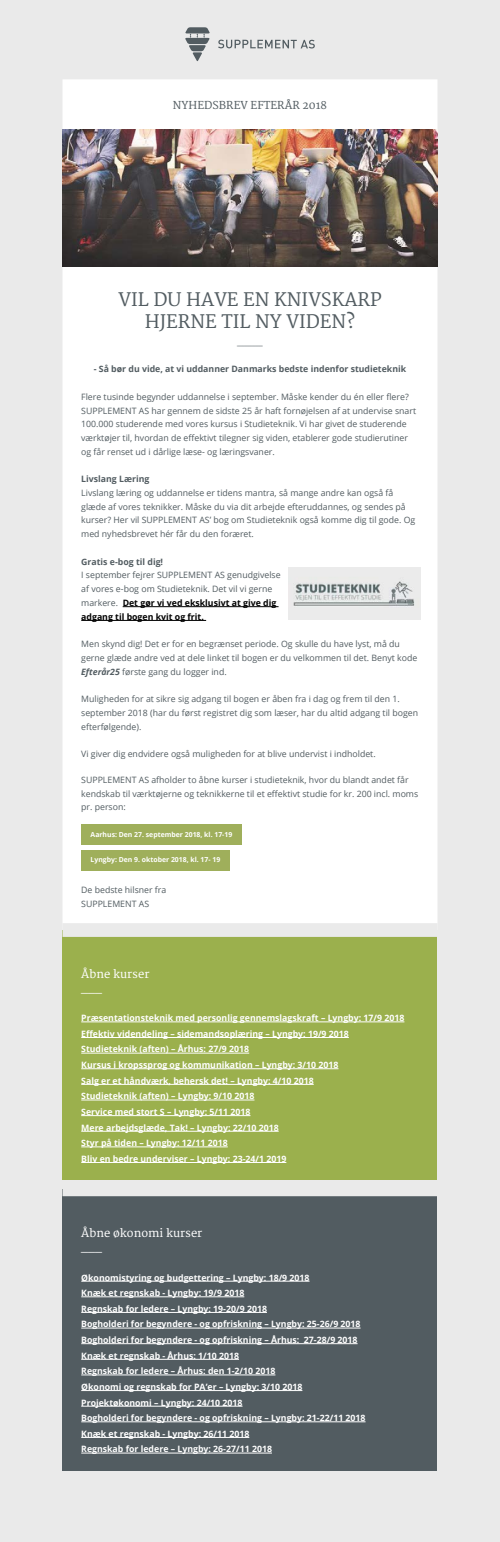
<style>
.page{position:relative;width:500px;height:1542px;background:#eaeaea}
.page>*{position:absolute;margin:0;border:0;box-sizing:border-box;transform-origin:0 0}
.t1{font:18.12px/21.8px "Merriweather";color:#525c61;text-align:center}
.t2{font:11.25px "Merriweather";color:#fff}
.t3{font:10.62px "Merriweather";color:#525c61}
.t4{font:10px "Merriweather";color:#fff}
.t5{font:8.75px/13.8px "Open Sans";color:#525c61}
.t6{font:700 8.75px/15.6px "Open Sans";color:#fff}
.t7{font:700 8.75px "Open Sans";color:#525c61}
.t8{font:8.12px "Open Sans";color:#525c61}
.t9{font:700 6.88px "Open Sans";color:#fff}
.s1{font-weight:700;color:#000}
.s2{font-weight:700;font-style:italic}
</style>
<div class="page">
<svg style="left:185px;top:27px;width:25px;height:34px"></svg>
<svg style="left:218px;top:40px;width:97px;height:9px"></svg>
<div style="left:63px;top:79px;width:374px;height:844px;background:#fff"></div>
<div style="left:62px;top:930px;width:376px;height:250px;background:#9bb04d"></div>
<div style="left:62px;top:923px;width:376px;height:14px;background:#eaeaea"></div>
<img style="left:62px;top:129px;width:376px;height:138px">
<hr style="left:123px;top:606px;width:156px;height:1px;background:#000">
<hr style="left:81px;top:620px;width:125px;height:1px;background:#000">
<hr style="left:81px;top:1022px;width:323px;height:1px;background:#fff">
<hr style="left:81px;top:1037px;width:268px;height:1px;background:#fff">
<hr style="left:81px;top:1053px;width:168px;height:1px;background:#fff">
<hr style="left:81px;top:1068px;width:257px;height:1px;background:#fff">
<hr style="left:81px;top:1084px;width:233px;height:1px;background:#fff">
<hr style="left:81px;top:1100px;width:173px;height:1px;background:#fff">
<hr style="left:81px;top:1115px;width:169px;height:1px;background:#fff">
<hr style="left:81px;top:1131px;width:198px;height:1px;background:#fff">
<hr style="left:81px;top:1147px;width:147px;height:1px;background:#fff">
<hr style="left:81px;top:1162px;width:205px;height:1px;background:#fff">
<div style="left:62px;top:1189px;width:376px;height:281px;background:#525c61"></div>
<div style="left:62px;top:1182px;width:376px;height:14px;background:#eaeaea"></div>
<hr style="left:81px;top:1281px;width:229px;height:1px;background:#fff">
<hr style="left:81px;top:1297px;width:163px;height:1px;background:#fff">
<hr style="left:81px;top:1312px;width:186px;height:1px;background:#fff">
<hr style="left:81px;top:1328px;width:280px;height:1px;background:#fff">
<hr style="left:81px;top:1343px;width:277px;height:1px;background:#fff">
<hr style="left:81px;top:1359px;width:158px;height:1px;background:#fff">
<hr style="left:81px;top:1375px;width:194px;height:1px;background:#fff">
<hr style="left:81px;top:1390px;width:221px;height:1px;background:#fff">
<hr style="left:81px;top:1406px;width:162px;height:1px;background:#fff">
<hr style="left:81px;top:1422px;width:285px;height:1px;background:#fff">
<hr style="left:81px;top:1437px;width:168px;height:1px;background:#fff">
<hr style="left:81px;top:1453px;width:191px;height:1px;background:#fff">
<img style="left:289px;top:568px;width:131px;height:51px">
<div style="left:81px;top:824px;width:161px;height:21px;background:#9faf5b"></div>
<div style="left:81px;top:850px;width:148px;height:21px;background:#9faf5b"></div>
<p class="t3" style="left:173px;top:99px;width:156px">NYHEDSBREV EFTERÅR 2018</p>
<h1 class="t1" style="left:118px;top:290px;width:265px">VIL DU HAVE EN KNIVSKARP<br>HJERNE TIL NY VIDEN?</h1>
<p class="t8" style="left:237px;top:337px;width:27px">_______</p>
<p class="t7" style="left:94px;top:363px;width:314px">- Så bør du vide, at vi uddanner Danmarks bedste indenfor studieteknik</p>
<p class="t5" style="left:81px;top:389px;width:336px">Flere tusinde begynder uddannelse i september. Måske kender du én eller flere?<br>SUPPLEMENT AS har gennem de sidste 25 år haft fornøjelsen af at undervise snart 100.000 studerende med vores kursus i Studieteknik. Vi har givet de studerende værktøjer til, hvordan de effektivt tilegner sig viden, etablerer gode studierutiner og får renset ud i dårlige læse- og læringsvaner.</p>
<p class="t7" style="left:81px;top:473px;width:70px">Livslang Læring</p>
<p class="t5" style="left:81px;top:486px;width:336px">Livslang læring og uddannelse er tidens mantra, så mange andre kan også få glæde af vores teknikker. Måske du via dit arbejde efteruddannes, og sendes på kurser? Her vil SUPPLEMENT AS’ bog om Studieteknik også komme dig til gode. Og med nyhedsbrevet hér får du den foræret.</p>
<p class="t7" style="left:81px;top:555px;width:83px">Gratis e-bog til dig!</p>
<p class="t5" style="left:81px;top:568px;width:201px">I september fejrer SUPPLEMENT AS genudgivelse af vores e-bog om Studieteknik. Det vil vi gerne markere. <span class="s1">Det gør vi ved eksklusivt at give dig adgang til bogen kvit og frit.</span></p>
<p class="t5" style="left:81px;top:637px;width:338px">Men skynd dig! Det er for en begrænset periode. Og skulle du have lyst, må du gerne glæde andre ved at dele linket til bogen er du velkommen til det. Benyt kode<br><span class="s2">Efterår25</span> første gang du logger ind.</p>
<p class="t5" style="left:81px;top:692px;width:338px">Muligheden for at sikre sig adgang til bogen er åben fra i dag og frem til den 1. september 2018 (har du først registret dig som læser, har du altid adgang til bogen efterfølgende).</p>
<p class="t5" style="left:81px;top:747px;width:296px">Vi giver dig endvidere også muligheden for at blive undervist i indholdet.</p>
<p class="t5" style="left:81px;top:773px;width:339px">SUPPLEMENT AS afholder to åbne kurser i studieteknik, hvor du blandt andet får kendskab til værktøjerne og teknikkerne til et effektivt studie for kr. 200 incl. moms pr. person:</p>
<p class="t9" style="left:91px;top:829px;width:143px">Aarhus: Den 27. september 2018, kl. 17-19</p>
<p class="t9" style="left:91px;top:855px;width:131px">Lyngby: Den 9. oktober 2018, kl. 17- 19</p>
<p class="t5" style="left:81px;top:883px;width:87px">De bedste hilsner fra<br>SUPPLEMENT AS</p>
<p class="t2" style="left:81px;top:967px;width:70px">Åbne kurser</p>
<p class="t4" style="left:81px;top:982px;width:22px">___</p>
<p class="t6" style="left:81px;top:1010px;width:325px">Præsentationsteknik med personlig gennemslagskraft – Lyngby: 17/9 2018<br>Effektiv videndeling – sidemandsoplæring – Lyngby: 19/9 2018<br>Studieteknik (aften) – Århus: 27/9 2018<br>Kursus i kropssprog og kommunikation – Lyngby: 3/10 2018<br>Salg er et håndværk, behersk det! – Lyngby: 4/10 2018<br>Studieteknik (aften) – Lyngby: 9/10 2018<br>Service med stort S – Lyngby: 5/11 2018<br>Mere arbejdsglæde, Tak! – Lyngby: 22/10 2018<br>Styr på tiden – Lyngby: 12/11 2018<br>Bliv en bedre underviser – Lyngby: 23-24/1 2019</p>
<p class="t2" style="left:81px;top:1227px;width:123px">Åbne økonomi kurser</p>
<p class="t4" style="left:81px;top:1242px;width:22px">___</p>
<p class="t6" style="left:81px;top:1269px;width:286px">Økonomistyring og budgettering – Lyngby: 18/9 2018<br>Knæk et regnskab - Lyngby: 19/9 2018<br>Regnskab for ledere – Lyngby: 19-20/9 2018<br>Bogholderi for begyndere - og opfriskning – Lyngby: 25-26/9 2018<br>Bogholderi for begyndere - og opfriskning – Århus: 27-28/9 2018<br>Knæk et regnskab - Århus: 1/10 2018<br>Regnskab for ledere – Århus: den 1-2/10 2018<br>Økonomi og regnskab for PA’er – Lyngby: 3/10 2018<br>Projektøkonomi – Lyngby: 24/10 2018<br>Bogholderi for begyndere - og opfriskning – Lyngby: 21-22/11 2018<br>Knæk et regnskab - Lyngby: 26/11 2018<br>Regnskab for ledere – Lyngby: 26-27/11 2018</p>
</div>
